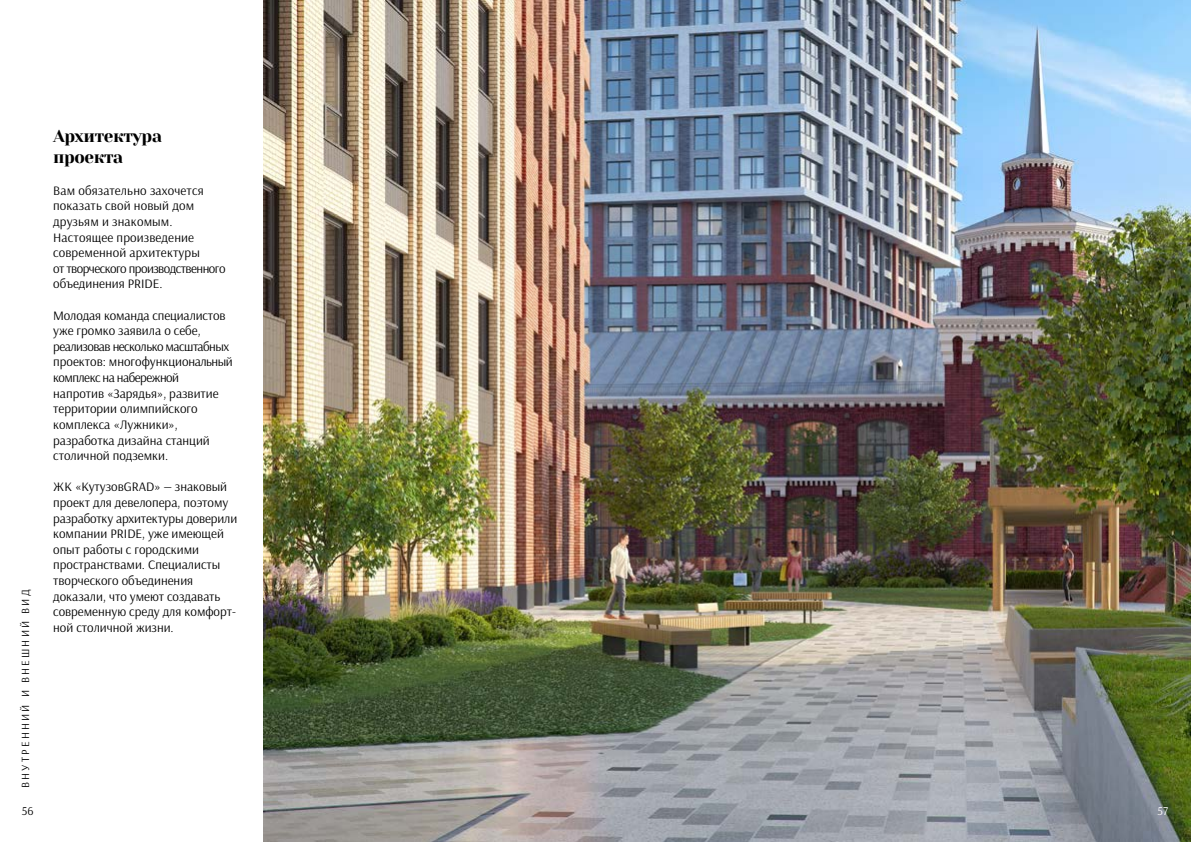
<style>
.page{position:relative;width:1191px;height:842px;background:#fff}
.page>*{position:absolute;margin:0;border:0;box-sizing:border-box;transform-origin:0 0}
.t1{font:17.2px/20.6px "Yeseva One";letter-spacing:-.025em;color:#000}
.t2{font:13px/15.6px "Arsenal";color:#000}
.t3{font:12px "Arsenal";color:#000}
.t4{font:12px "Arsenal";color:#fff}
.t5{font:11px "Arsenal";letter-spacing:.2em;color:#000}
</style>
<div class="page">
<img style="left:264px;top:0;width:927px;height:842px">
<p class="t5" style="left:19px;top:788px;width:200px;rotate:-90deg">ВНУТРЕННИЙ И ВНЕШНИЙ ВИД</p>
<p class="t3" style="left:22px;top:803px;width:13px">56</p>
<h1 class="t1" style="left:53px;top:126px;width:111px">Архитектура проекта</h1>
<p class="t2" style="left:53px;top:183px;width:174px">Вам обязательно захочется показать свой новый дом друзьям и знакомым.<br>Настоящее произведение современной архитектуры<br>от творческого производственного объединения PRIDE.</p>
<p class="t2" style="left:53px;top:308px;width:181px">Молодая команда специалистов уже громко заявила о себе, реализовав несколько масштабных проектов: многофункциональный комплекс на набережной напротив «Зарядья», развитие территории олимпийского комплекса «Лужники», разработка дизайна станций столичной подземки.</p>
<p class="t2" style="left:53px;top:479px;width:186px">ЖК «КутузовGRAD» — знаковый проект для девелопера, поэтому разработку архитектуры доверили компании PRIDE, уже имеющей опыт работы с городскими пространствами. Специалисты творческого объединения доказали, что умеют создавать современную среду для комфорт&shy;ной столичной жизни.</p>
<p class="t4" style="left:1157px;top:803px;width:12px">57</p>
</div>
